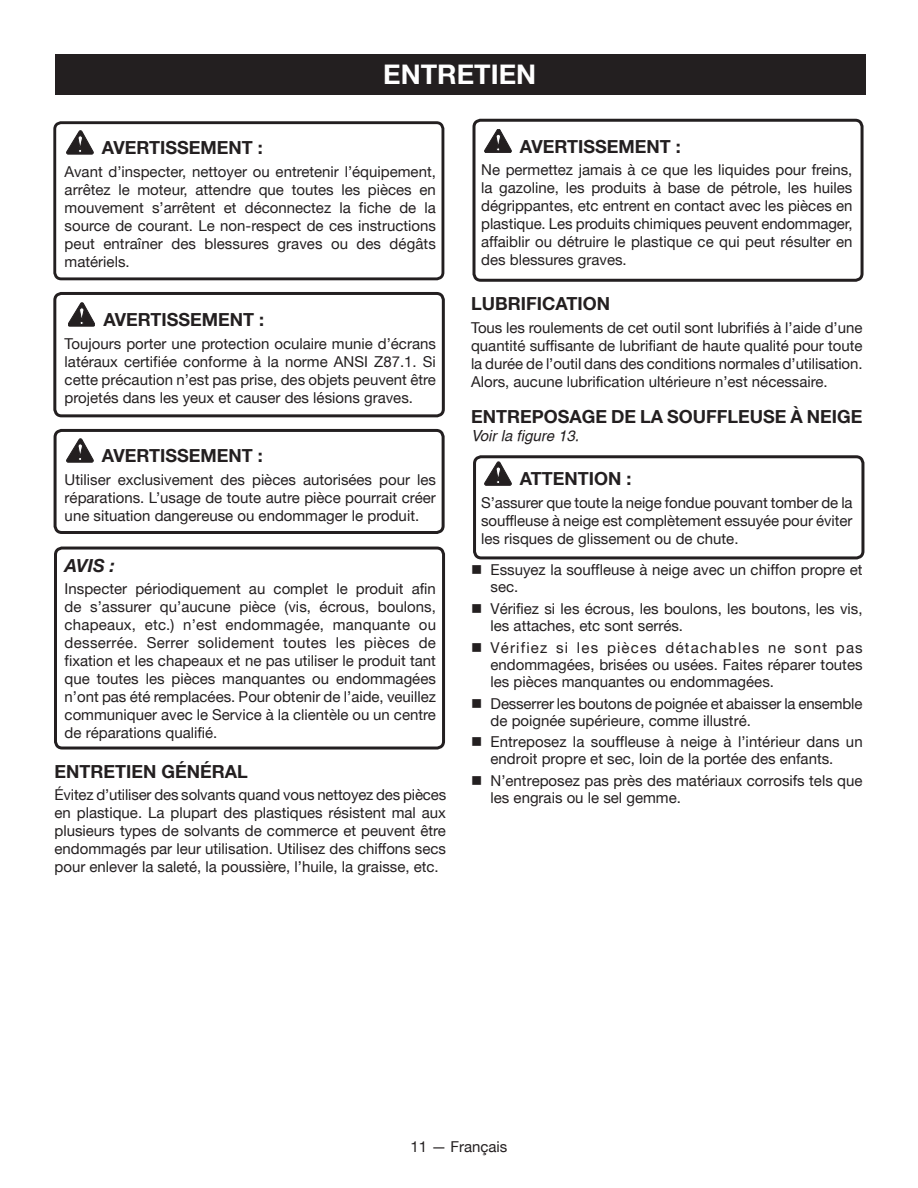
<style>
.page{position:relative;width:918px;height:1188px;background:#fff}
.page>*{position:absolute;margin:0;border:0;box-sizing:border-box;transform-origin:0 0}
.HEADING{font:700 27px "Helvetica Neue";color:#fff}
.Warning{font:700 18px "Helvetica Neue";color:#231f20}
.Heading_w_figure{font:700 18px "Helvetica Neue";color:#231f20}
.Heading_2{font:700 18px "Helvetica Neue";color:#231f20}
.Warning-2{font:italic 700 18px "Helvetica Neue";color:#231f20}
.Warning_Text{font:15px/18px "Helvetica Neue";color:#231f20;text-align:justify}
.bullets{font:15px/17.2px "Helvetica Neue";color:#231f20}
.Body_text{font:15px/18px "Helvetica Neue";color:#231f20;text-align:justify}
.See_figure{font:italic 15px "Helvetica";color:#231f20}
</style>
<div class="page">
<div style="left:53px;top:292px;width:392px;height:125px;border:3px solid #231f20;border-radius:7px"></div>
<div style="left:54px;top:429px;width:391px;height:105px;border:3px solid #231f20;border-radius:7px"></div>
<div style="left:53px;top:121px;width:391px;height:159px;border:3px solid #231f20;border-radius:6px"></div>
<svg style="left:67px;top:131px;width:26px;height:23px"></svg>
<svg style="left:68px;top:303px;width:27px;height:23px"></svg>
<svg style="left:67px;top:439px;width:26px;height:23px"></svg>
<div style="left:55px;top:54px;width:810px;height:41px;background:#231f20"></div>
<svg style="left:485px;top:129px;width:26px;height:24px"></svg>
<svg style="left:485px;top:462px;width:26px;height:23px"></svg>
<div style="left:54px;top:547px;width:391px;height:203px;border:3px solid #231f20;border-radius:7px"></div>
<div style="left:472px;top:119px;width:392px;height:163px;border:3px solid #231f20;border-radius:7px"></div>
<div style="left:473px;top:455px;width:391px;height:104px;border:3px solid #231f20;border-radius:7px"></div>
<p class="HEADING" style="left:383px;top:57px;width:154px">ENTRETIEN</p>
<p class="Warning" style="left:102px;top:137px;width:162px">AVERTISSEMENT :</p>
<p class="Warning_Text" style="left:65px;top:162px;width:373px">Avant d’inspecter, nettoyer ou entretenir l’équipement, arrêtez le moteur, attendre que toutes les pièces en mouvement s’arrêtent et déconnectez la fiche de la source de courant. Le non-respect de ces instructions peut entraîner des blessures graves ou des dégâts matériels.</p>
<p class="Warning" style="left:103px;top:309px;width:162px">AVERTISSEMENT :</p>
<p class="Warning_Text" style="left:65px;top:334px;width:373px">Toujours porter une protection oculaire munie d’écrans latéraux certifiée conforme à la norme ANSI Z87.1. Si cette précaution n’est pas prise, des objets peuvent être projetés dans les yeux et causer des lésions graves.</p>
<p class="Warning" style="left:102px;top:445px;width:162px">AVERTISSEMENT :</p>
<p class="Warning_Text" style="left:65px;top:470px;width:373px">Utiliser exclusivement des pièces autorisées pour les réparations. L’usage de toute autre pièce pourrait créer une situation dangereuse ou endommager le produit.</p>
<p class="Warning-2" style="left:65px;top:554px;width:52px">AVIS :</p>
<p class="Warning_Text" style="left:65px;top:580px;width:373px">Inspecter périodiquement au complet le produit afin de s’assurer qu’aucune pièce (vis, écrous, boulons, chapeaux, etc.) n’est endommagée, manquante ou desserrée. Serrer solidement toutes les pièces de fixation et les chapeaux et ne pas utiliser le produit tant que toutes les pièces manquantes ou endommagées n’ont pas été remplacées. Pour obtenir de l’aide, veuillez communiquer avec le Service à la clientèle ou un centre de réparations qualifié.</p>
<p class="Heading_2" style="left:55px;top:760px;width:195px">ENTRETIEN GÉNÉRAL</p>
<p class="Body_text" style="left:55px;top:786px;width:393px">Évitez d’utiliser des solvants quand vous nettoyez des pièces en plastique. La plupart des plastiques résistent mal aux plusieurs types de solvants de commerce et peuvent être endommagés par leur utilisation. Utilisez des chiffons secs pour enlever la saleté, la poussière, l’huile, la graisse, etc.</p>
<p class="Warning" style="left:520px;top:135px;width:162px">AVERTISSEMENT :</p>
<p class="Warning_Text" style="left:481px;top:161px;width:373px">Ne permettez jamais à ce que les liquides pour freins, la gazoline, les produits à base de pétrole, les huiles dégrippantes, etc entrent en contact avec les pièces en plastique. Les produits chimiques peuvent endommager, affaiblir ou détruire le plastique ce qui peut résulter en des blessures graves.</p>
<p class="Heading_2" style="left:471px;top:292px;width:140px">LUBRIFICATION</p>
<p class="Body_text" style="left:471px;top:318px;width:393px">Tous les roulements de cet outil sont lubrifiés à l’aide d’une quantité suffisante de lubrifiant de haute qualité pour toute la durée de l’outil dans des conditions normales d’utilisation.<br>Alors, aucune lubrification ultérieure n’est nécessaire.</p>
<p class="Heading_w_figure" style="left:471px;top:405px;width:393px">ENTREPOSAGE DE LA SOUFFLEUSE À NEIGE</p>
<p class="See_figure" style="left:471px;top:427px;width:110px">Voir la figure 13.</p>
<p class="Warning" style="left:520px;top:468px;width:113px">ATTENTION :</p>
<p class="Warning_Text" style="left:481px;top:493px;width:373px">S’assurer que toute la neige fondue pouvant tomber de la souffleuse à neige est complètement essuyée pour éviter les risques de glissement ou de chute.</p>
<p class="bullets" style="left:491px;top:560px;width:373px;text-indent:-20px">■ Essuyez la souffleuse à neige avec un chiffon propre et sec.</p>
<p class="bullets" style="left:491px;top:599px;width:374px;text-indent:-20px">■ Vérifiez si les écrous, les boulons, les boutons, les vis, les attaches, etc sont serrés.</p>
<p class="bullets" style="left:491px;top:638px;width:374px;text-align:justify;text-indent:-20px">■ Vérifiez si les pièces détachables ne sont pas endommagées, brisées ou usées. Faites réparer toutes les pièces manquantes ou endommagées.</p>
<p class="bullets" style="left:491px;top:695px;width:373px;text-indent:-20px">■ Desserrer les boutons de poignée et abaisser la ensemble de poignée supérieure, comme illustré.</p>
<p class="bullets" style="left:491px;top:732px;width:374px;text-indent:-20px">■ Entreposez la souffleuse à neige à l’intérieur dans un endroit propre et sec, loin de la portée des enfants.</p>
<p class="bullets" style="left:491px;top:772px;width:374px;text-indent:-20px">■ N’entreposez pas près des matériaux corrosifs tels que les engrais ou le sel gemme.</p>
<p class="Warning_Text" style="left:411px;top:1138px;width:98px">11 — Français</p>
</div>
